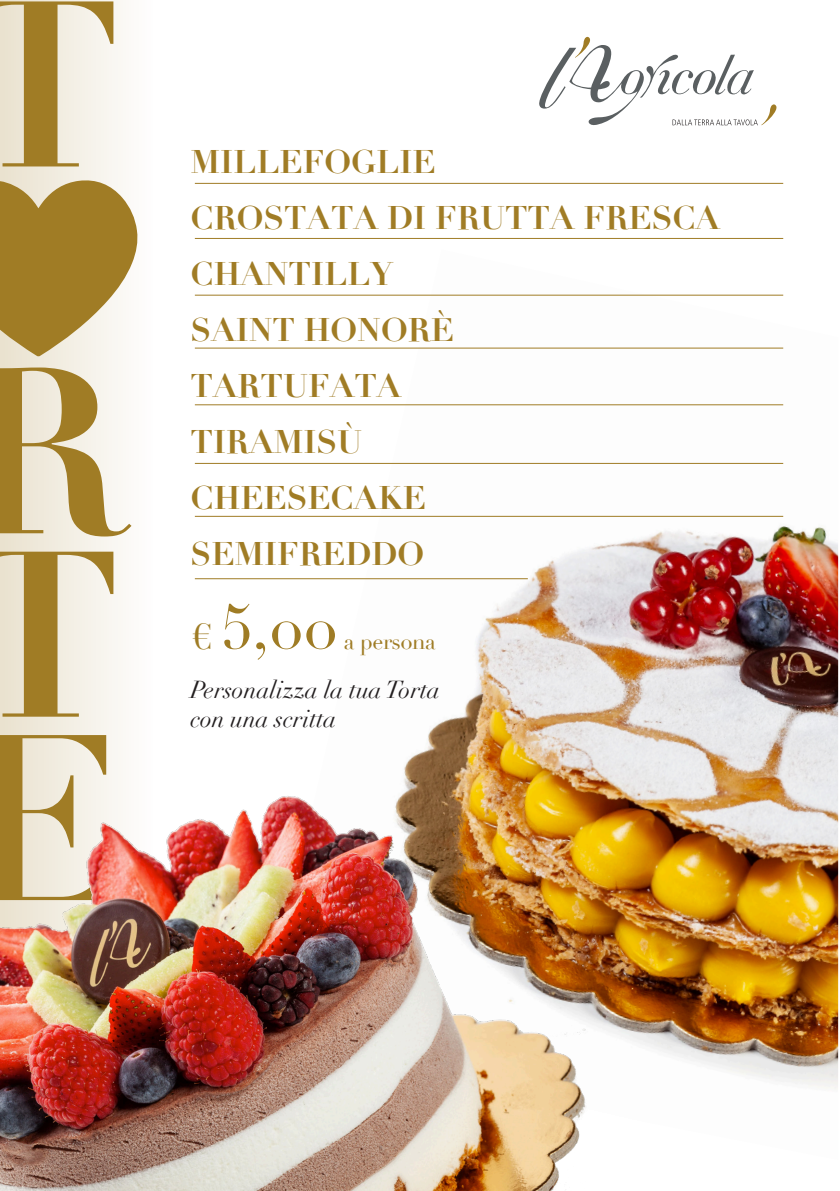
<style>
.page{position:relative;width:840px;height:1191px;background:#fff}
.page>*{position:absolute;margin:0;border:0;box-sizing:border-box;transform-origin:0 0}
.t1{font:700 231.8px "Didot";color:#a07c25}
.t2{font:61.6px "Didot";color:#9f7c25}
.t3{font:700 32px "Didot";color:#a07c25}
.t4{font:italic 24px "Didot";color:#231f20}
.t5{font:22px "Didot";letter-spacing:-.02em;color:#9f7c25}
.s1{font-size:35.2px}
</style>
<div class="page">
<img style="left:260px;top:294px;width:577px;height:796px">
<div style="left:0;top:0;width:176px;height:1191px;background:linear-gradient(to right,#eae2cf,#fff)"></div>
<svg style="left:539px;top:36px;width:237px;height:89px"></svg>
<svg style="left:0;top:177px;width:138px;height:179px;background:#b59955"></svg>
<hr style="left:195px;top:183px;width:587px;height:1px;background:#a07c25">
<hr style="left:195px;top:238px;width:587px;height:1px;background:#a07c25">
<hr style="left:195px;top:295px;width:587px;height:1px;background:#a07c25">
<hr style="left:195px;top:348px;width:587px;height:1px;background:#a07c25">
<hr style="left:195px;top:404px;width:587px;height:1px;background:#a07c25">
<hr style="left:195px;top:463px;width:587px;height:1px;background:#a07c25">
<hr style="left:195px;top:516px;width:587px;height:1px;background:#a07c25">
<hr style="left:195px;top:578px;width:332px;height:1px;background:#a07c25">
<img style="left:0;top:767px;width:693px;height:424px">
<p class="t1" style="left:-41px;top:-61px;width:165px">T</p>
<p class="t1" style="left:-41px;top:306px;width:169px">R</p>
<p class="t1" style="left:-41px;top:489px;width:165px">T</p>
<p class="t1" style="left:-41px;top:672px;width:169px">E</p>
<p class="t3" style="left:190px;top:141px;width:246px">MILLEFOGLIE</p>
<p class="t3" style="left:190px;top:197px;width:530px">CROSTATA DI FRUTTA FRESCA</p>
<p class="t3" style="left:190px;top:253px;width:204px">CHANTILLY</p>
<p class="t3" style="left:190px;top:309px;width:265px">SAINT HONORÈ</p>
<p class="t3" style="left:190px;top:365px;width:212px">TARTUFATA</p>
<p class="t3" style="left:190px;top:421px;width:173px">TIRAMISÙ</p>
<p class="t3" style="left:190px;top:477px;width:237px">CHEESECAKE</p>
<p class="t3" style="left:190px;top:533px;width:235px">SEMIFREDDO</p>
<p class="t2" style="left:193px;top:590px;width:146px"><span class="s1">€</span> 5,00</p>
<p class="t5" style="left:344px;top:627px;width:93px">a persona</p>
<p class="t4" style="left:190px;top:675px;width:251px">Personalizza la tua Torta</p>
<p class="t4" style="left:190px;top:703px;width:147px">con una scritta</p>
</div>
